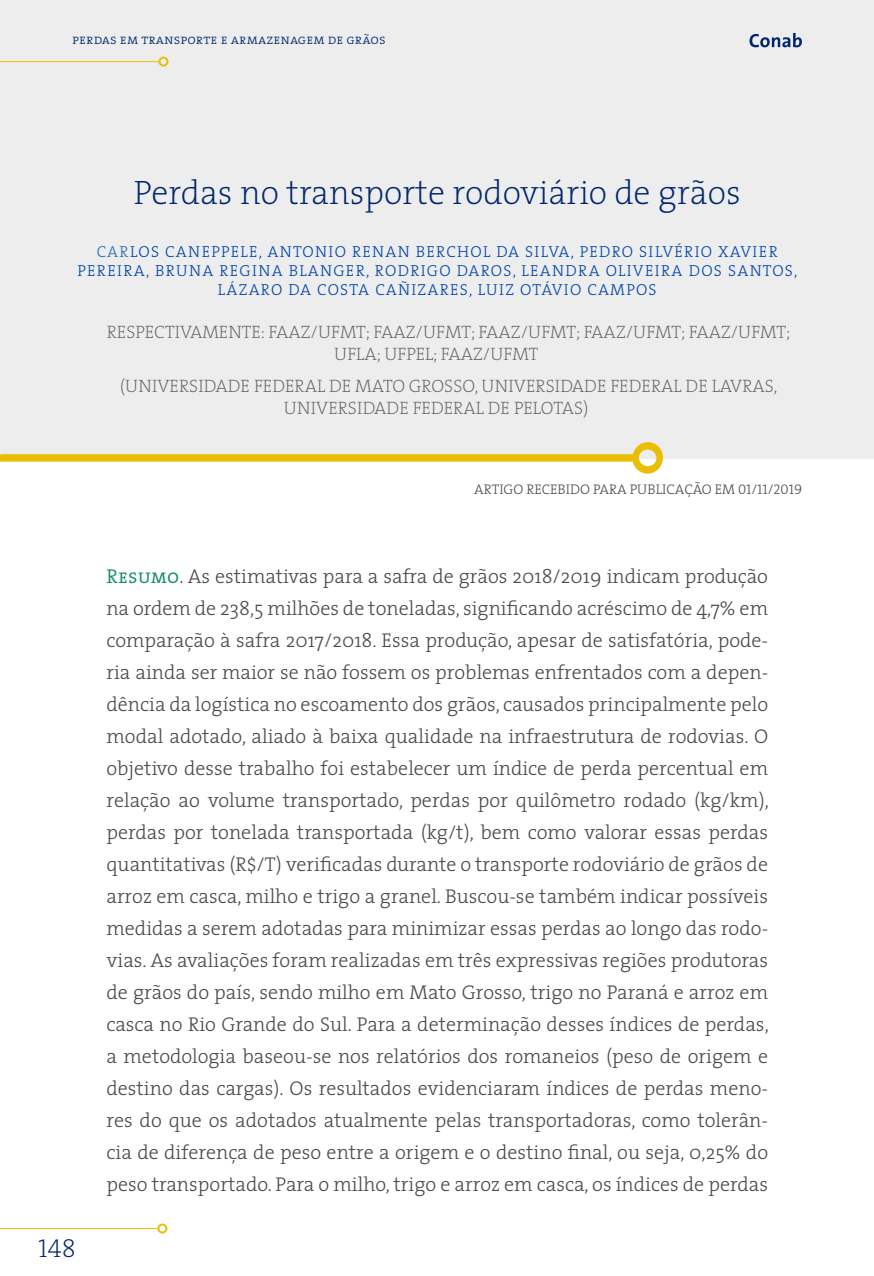
<style>
.page{position:relative;width:874px;height:1276px;background:#fff}
.page>*{position:absolute;margin:0;border:0;box-sizing:border-box;transform-origin:0 0}
.t1{font:200 34px "The Serif 2";color:#00276e}
.t2{font:26px "The Serif 2 Extra Light Caps";color:#00276e}
.t3{font:300 20px/32px "The Serif 3";color:#4a4a49;text-align:justify}
.t4{font:200 18px/21.6px "The Serif 2";color:#646363}
.t5{font:300 16px/19.2px "The Serif 3";letter-spacing:.08em;color:#0044a9;text-align:center}
.t6{font:14px "The Serif 3 Light Caps";color:#4a4a49}
.t7{font:14px "The Serif 3 Light Caps";color:#00276e}
.s1{color:#2868b1}
.s2{font-family:"The Serif 4 Semi Light Caps";font-weight:400;color:#138c66}
</style>
<div class="page">
<div style="left:0;top:0;width:873px;height:458px;background:#ededed"></div>
<hr style="left:0;top:61px;width:159px;height:1px;background:#eabe06">
<div style="left:158px;top:57px;width:10px;height:10px;border:2px solid #eabe06;border-radius:50%"></div>
<hr style="left:0;top:1228px;width:158px;height:1px;background:#eabe06">
<div style="left:157px;top:1223px;width:10px;height:10px;border:2px solid #eabe06;border-radius:50%"></div>
<svg style="left:749px;top:33px;width:52px;height:14px"></svg>
<div style="left:0;top:455px;width:635px;height:6px;background:#eabe06"></div>
<div style="left:632px;top:443px;width:30px;height:30px;border:6px solid #eabe06;border-radius:50%"></div>
<div style="left:0;top:454px;width:635px;height:6px;background:#eabe06"></div>
<div style="left:632px;top:442px;width:30px;height:30px;border:6px solid #eabe06;border-radius:50%"></div>
<p class="t7" style="left:72px;top:28px;width:315px">perdas em transporte e armazenagem de grãos</p>
<h1 class="t1" style="left:134px;top:165px;width:608px">Perdas no transporte rodoviário de grãos</h1>
<p class="t5" style="left:78px;top:241px;width:721px"><span class="s1">CAR</span>LOS CANEPPELE, ANTONIO RENAN BERCHOL DA SILVA, PEDRO SILVÉRIO XAVIER<br>PEREIRA, BRUNA REGINA BLANGER, RODRIGO DAROS, LEANDRA OLIVEIRA DOS SANTOS,<br>LÁZARO DA COSTA CAÑIZARES, LUIZ OTÁVIO CAMPOS</p>
<p class="t4" style="left:334px;top:320px;width:457px;text-indent:-227px">RESPECTIVAMENTE: FAAZ/UFMT; FAAZ/UFMT; FAAZ/UFMT; FAAZ/UFMT; FAAZ/UFMT;<br>UFLA; UFPEL; FAAZ/UFMT</p>
<p class="t4" style="left:284px;top:375px;width:494px;text-indent:-164px">(UNIVERSIDADE FEDERAL DE MATO GROSSO, UNIVERSIDADE FEDERAL DE LAVRAS,<br>UNIVERSIDADE FEDERAL DE PELOTAS)</p>
<p class="t6" style="left:474px;top:477px;width:329px">ARTIGO RECEBIDO PARA PUBLICAÇÃO EM 01/11/2019</p>
<h2 class="t2" style="left:38px;top:1226px;width:39px">148</h2>
<p class="t3" style="left:106px;top:560px;width:663px"><span class="s2">Resumo</span>. As estimativas para a safra de grãos 2018/2019 indicam produção na ordem de 238,5 milhões de toneladas, significando acréscimo de 4,7% em comparação à safra 2017/2018. Essa produção, apesar de satisfatória, pode&shy;ria ainda ser maior se não fossem os problemas enfrentados com a depen&shy;dência da logística no escoamento dos grãos, causados principalmente pelo modal adotado, aliado à baixa qualidade na infraestrutura de rodovias. O objetivo desse trabalho foi estabelecer um índice de perda percentual em relação ao volume transportado, perdas por quilômetro rodado (kg/km), perdas por tonelada transportada (kg/t), bem como valorar essas perdas quantitativas (R$/T) verificadas durante o transporte rodoviário de grãos de arroz em casca, milho e trigo a granel. Buscou-se também indicar possíveis medidas a serem adotadas para minimizar essas perdas ao longo das rodo&shy;vias. As avaliações foram realizadas em três expressivas regiões produtoras de grãos do país, sendo milho em Mato Grosso, trigo no Paraná e arroz em casca no Rio Grande do Sul. Para a determinação desses índices de perdas, a metodologia baseou-se nos relatórios dos romaneios (peso de origem e destino das cargas). Os resultados evidenciaram índices de perdas meno&shy;res do que os adotados atualmente pelas transportadoras, como tolerân&shy;cia de diferença de peso entre a origem e o destino final, ou seja, 0,25% do peso transportado. Para o milho, trigo e arroz em casca, os índices de perdas</p>
</div>
